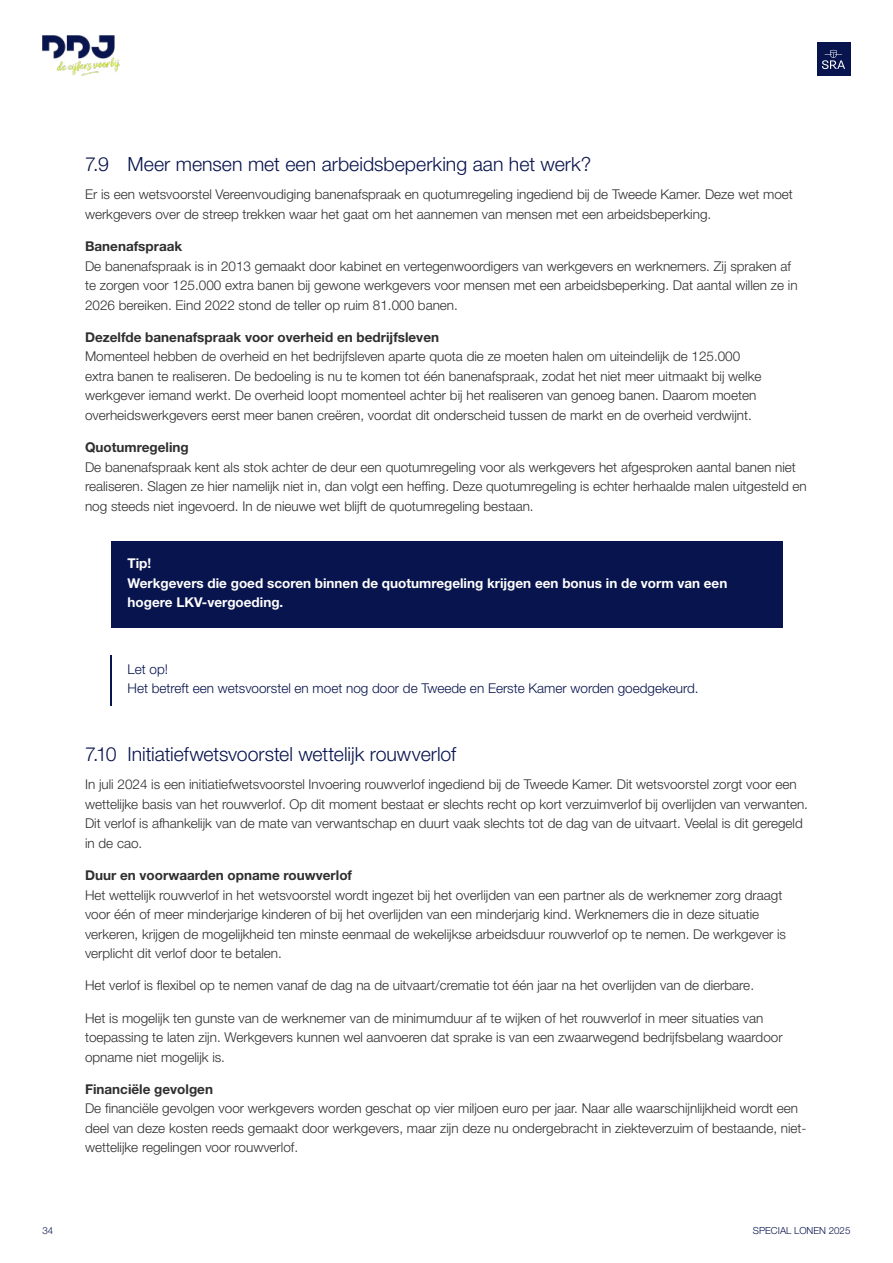
<style>
.page{position:relative;width:893px;height:1263px;background:#fff}
.page>*{position:absolute;margin:0;border:0;box-sizing:border-box;transform-origin:0 0}
.t1{font:300 19.5px "Helvetica Neue LT Std";color:#08144d}
.t2{font:300 13.5px/19.5px "Helvetica Neue LT Std";color:#2f2f2f}
.t3{font:700 13.5px "Helvetica Neue LT Std";color:#2f2f2f}
.t4{font:700 13.5px/19.5px "Helvetica Neue LT Std";color:#fff}
.t5{font:300 13.5px/19.5px "Helvetica Neue LT Std";color:#08144d}
.t6{font:300 9.75px "Helvetica Neue LT Std";color:#08144d}
</style>
<div class="page">
<div style="left:817px;top:43px;width:33px;height:33px;background:#08144d"></div>
<svg style="left:822px;top:50px;width:23px;height:19px"></svg>
<img style="left:43px;top:35px;width:77px;height:41px">
<div style="left:111px;top:542px;width:671px;height:86px;background:#08144d"></div>
<hr style="left:111px;top:655px;width:1px;height:50px;background:#08144d">
<h1 class="t1" style="left:85px;top:152px;width:508px">7.9 Meer mensen met een arbeidsbeperking aan het werk?</h1>
<p class="t2" style="left:85px;top:184px;width:709px">Er is een wetsvoorstel Vereenvoudiging banenafspraak en quotumregeling ingediend bij de Tweede Kamer. Deze wet moet werkgevers over de streep trekken waar het gaat om het aannemen van mensen met een arbeidsbeperking.</p>
<p class="t3" style="left:85px;top:238px;width:99px">Banenafspraak</p>
<p class="t2" style="left:85px;top:256px;width:714px">De banenafspraak is in 2013 gemaakt door kabinet en vertegenwoordigers van werkgevers en werknemers. Zij spraken af te zorgen voor 125.000 extra banen bij gewone werkgevers voor mensen met een arbeidsbeperking. Dat aantal willen ze in<br>2026 bereiken. Eind 2022 stond de teller op ruim 81.000 banen.</p>
<p class="t3" style="left:85px;top:329px;width:356px">Dezelfde banenafspraak voor overheid en bedrijfsleven</p>
<p class="t2" style="left:85px;top:346px;width:678px">Momenteel hebben de overheid en het bedrijfsleven aparte quota die ze moeten halen om uiteindelijk de 125.000 extra banen te realiseren. De bedoeling is nu te komen tot één banenafspraak, zodat het niet meer uitmaakt bij welke werkgever iemand werkt. De overheid loopt momenteel achter bij het realiseren van genoeg banen. Daarom moeten overheidswerkgevers eerst meer banen creëren, voordat dit onderscheid tussen de markt en de overheid verdwijnt.</p>
<p class="t3" style="left:85px;top:439px;width:105px">Quotumregeling</p>
<p class="t2" style="left:85px;top:457px;width:723px">De banenafspraak kent als stok achter de deur een quotumregeling voor als werkgevers het afgesproken aantal banen niet realiseren. Slagen ze hier namelijk niet in, dan volgt een heffing. Deze quotumregeling is echter herhaalde malen uitgesteld en nog steeds niet ingevoerd. In de nieuwe wet blijft de quotumregeling bestaan.</p>
<p class="t4" style="left:128px;top:553px;width:601px">Tip!<br>Werkgevers die goed scoren binnen de quotumregeling krijgen een bonus in de vorm van een hogere LKV-vergoeding.</p>
<p class="t5" style="left:128px;top:659px;width:572px">Let op!<br>Het betreft een wetsvoorstel en moet nog door de Tweede en Eerste Kamer worden goedgekeurd.</p>
<h1 class="t1" style="left:85px;top:742px;width:373px">7.10 Initiatiefwetsvoorstel wettelijk rouwverlof</h1>
<p class="t2" style="left:85px;top:774px;width:724px">In juli 2024 is een initiatiefwetsvoorstel Invoering rouwverlof ingediend bij de Tweede Kamer. Dit wetsvoorstel zorgt voor een wettelijke basis van het rouwverlof. Op dit moment bestaat er slechts recht op kort verzuimverlof bij overlijden van verwanten.<br>Dit verlof is afhankelijk van de mate van verwantschap en duurt vaak slechts tot de dag van de uitvaart. Veelal is dit geregeld in de cao.</p>
<p class="t3" style="left:85px;top:867px;width:269px">Duur en voorwaarden opname rouwverlof</p>
<p class="t2" style="left:85px;top:885px;width:702px">Het wettelijk rouwverlof in het wetsvoorstel wordt ingezet bij het overlijden van een partner als de werknemer zorg draagt voor één of meer minderjarige kinderen of bij het overlijden van een minderjarig kind. Werknemers die in deze situatie verkeren, krijgen de mogelijkheid ten minste eenmaal de wekelijkse arbeidsduur rouwverlof op te nemen. De werkgever is verplicht dit verlof door te betalen.</p>
<p class="t2" style="left:85px;top:975px;width:670px">Het verlof is flexibel op te nemen vanaf de dag na de uitvaart/crematie tot één jaar na het overlijden van de dierbare.</p>
<p class="t2" style="left:85px;top:1008px;width:699px">Het is mogelijk ten gunste van de werknemer van de minimumduur af te wijken of het rouwverlof in meer situaties van toepassing te laten zijn. Werkgevers kunnen wel aanvoeren dat sprake is van een zwaarwegend bedrijfsbelang waardoor opname niet mogelijk is.</p>
<p class="t3" style="left:85px;top:1081px;width:129px">Financiële gevolgen</p>
<p class="t2" style="left:85px;top:1098px;width:723px">De financiële gevolgen voor werkgevers worden geschat op vier miljoen euro per jaar. Naar alle waarschijnlijkheid wordt een deel van deze kosten reeds gemaakt door werkgevers, maar zijn deze nu ondergebracht in ziekteverzuim of bestaande, niet&shy;wettelijke regelingen voor rouwverlof.</p>
<p class="t6" style="left:43px;top:1224px;width:12px">34</p>
<p class="t6" style="left:753px;top:1224px;width:99px">SPECIAL LONEN 2025</p>
</div>
